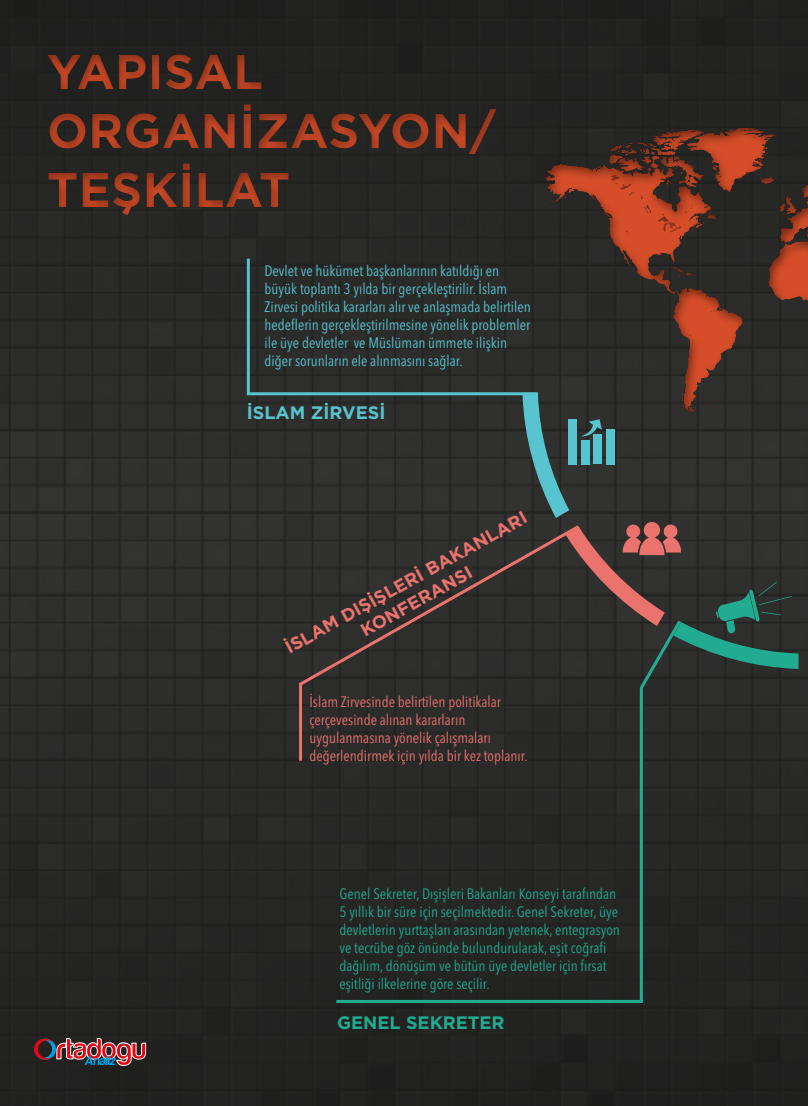
<style>
.page{position:relative;width:808px;height:1106px;background:#fff}
.page>*{position:absolute;margin:0;border:0;box-sizing:border-box;transform-origin:0 0}
.t1{font:700 48.9px/58.7px "Gotham";color:#d64e29}
.t2{font:700 18px/21.6px "Gotham";color:#eb736e;text-align:center}
.t3{font:700 18px "Gotham";color:#21ab91}
.t4{font:700 18px "Gotham";color:#57c4cf}
.t5{font:condensed 15px/18px "Avenir Next LT Pro";color:#21ab91}
.t6{font:condensed 15px/18px "Avenir Next LT Pro";color:#57c4cf}
.t7{font:condensed 15px/18px "Avenir Next LT Pro";color:#eb736e}
</style>
<div class="page">
<img style="left:0;top:0;width:808px;height:1106px">
<div style="left:530px;top:118px;width:278px;height:293px;background:#000;opacity:.49"></div>
<div style="left:500px;top:146px;width:308px;height:270px;background:#000;opacity:.49"></div>
<div style="left:336px;top:669px;width:345px;height:334px;background:#262625"></div>
<div style="left:35px;top:34px;width:496px;height:182px;background:#222221"></div>
<svg style="left:298px;top:522px;width:284px;height:241px;background:#2e2c2b"></svg>
<svg style="left:245px;top:256px;width:296px;height:141px;background:#2b2f2e"></svg>
<svg style="left:34px;top:1038px;width:112px;height:27px;background:#774850"></svg>
<svg style="left:522px;top:393px;width:276px;height:276px;background:#383c3a"></svg>
<h1 class="t1" style="left:47px;top:42px;width:451px">YAPISAL<br>ORGANİZASYON/<br>TEŞKİLAT</h1>
<p class="t6" style="left:264px;top:261px;width:268px">Devlet ve hükümet başkanlarının katıldığı en büyük toplantı 3 yılda bir gerçekleştirilir. İslam Zirvesi politika kararları alır ve anlaşmada belirtilen hedeflerin gerçekleştirilmesine yönelik problemler ile üye devletler ve Müslüman ümmete ilişkin diğer sorunların ele alınmasını sağlar.</p>
<p class="t4" style="left:247px;top:402px;width:140px">İSLAM ZİRVESİ</p>
<p class="t2" style="left:281px;top:638px;width:275px;rotate:-29deg">İSLAM DIŞİŞLERİ BAKANLARI<br>KONFERANSI</p>
<p class="t7" style="left:309px;top:692px;width:220px">İslam Zirvesinde belirtilen politikalar çerçevesinde alınan kararların uygulanmasına yönelik çalışmaları değerlendirmek için yılda bir kez toplanır.</p>
<p class="t5" style="left:339px;top:884px;width:282px">Genel Sekreter, Dışişleri Bakanları Konseyi tarafından 5 yıllık bir süre için seçilmektedir. Genel Sekreter, üye devletlerin yurttaşları arasından yetenek, entegrasyon ve tecrübe göz önünde bulundurularak, eşit coğrafi dağılım, dönüşüm ve bütün üye devletler için fırsat eşitliği ilkelerine göre seçilir.</p>
<p class="t3" style="left:337px;top:1012px;width:169px">GENEL SEKRETER</p>
</div>
